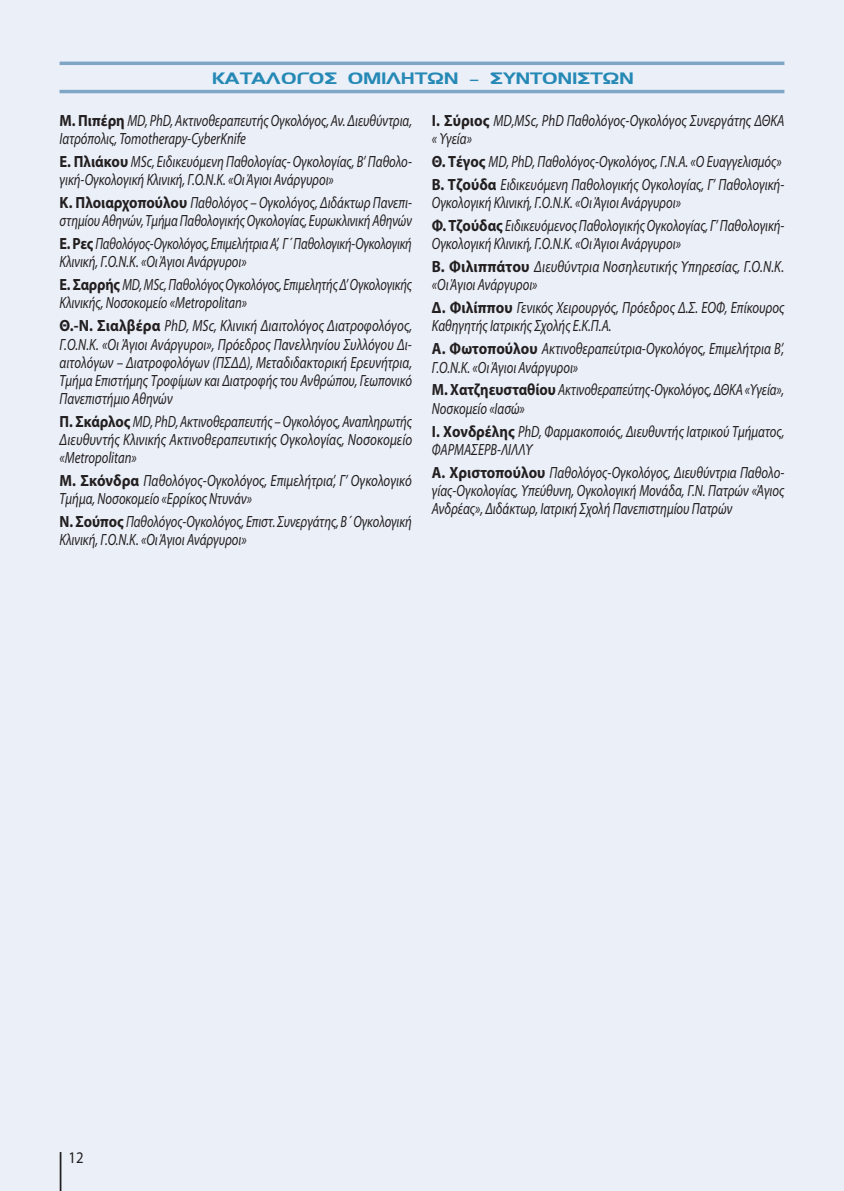
<style>
.page{position:relative;width:844px;height:1191px;background:#fff}
.page>*{position:absolute;margin:0;border:0;box-sizing:border-box;transform-origin:0 0}
.t1{font:17.15px "UB Omnius";color:#2689b5;scale:1.22 1}
.t2{font:italic 16.28px/22.9px "Myriad Pro";color:#231f20;scale:.78 1}
.t3{font:italic 16.28px/18px "Myriad Pro";color:#231f20;text-align:justify;scale:.8 1}
.t4{font:italic 16.28px/18px "Myriad Pro";color:#231f20;text-align:justify;scale:.77 1}
.t5{font:italic 16.28px/18px "Myriad Pro";color:#231f20;scale:.76 1}
.t6{font:italic 16.28px/18px "Myriad Pro";color:#231f20;scale:.79 1}
.t7{font:16.28px "Myriad Pro";color:#231f20;scale:.9 1}
.s1{font-weight:700;font-style:normal}
</style>
<div class="page">
<div style="left:0;top:0;width:843px;height:1191px;background:#eaeff8"></div>
<hr style="left:60px;top:1152px;width:1px;height:39px;background:#231f20">
<hr style="left:60px;top:90px;width:724px;height:3px;background:#80a6c6">
<hr style="left:60px;top:62px;width:724px;height:3px;background:#80a6c6">
<p class="t1" style="left:211px;top:69px;width:347px">ΚΑΤΑΛΟΓΟΣ ΟΜΙΛΗΤΩΝ - ΣΥΝΤΟΝΙΣΤΩΝ</p>
<p class="t2" style="left:60px;top:112px;width:453px;line-height:18px"><span class="s1">Μ. Πιπέρη</span> MD, PhD, Ακτινοθεραπευτής Ογκολόγος, Αν. Διευθύντρια,<br>Ιατρόπολις, Tomotherapy-CyberKnife</p>
<p class="t2" style="left:60px;top:153px;width:453px;line-height:18px"><span class="s1">Ε. Πλιάκου</span> MSc, Ειδικευόμενη Παθολογίας- Ογκολογίας, Β’ Παθολο&shy;γική-Ογκολογική Κλινική, Γ.Ο.Ν.Κ. «Οι Άγιοι Ανάργυροι»</p>
<p class="t2" style="left:60px;top:194px;width:453px;line-height:18px"><span class="s1">Κ. Πλοιαρχοπούλου</span> Παθολόγος – Ογκολόγος, Διδάκτωρ Πανεπι&shy;στημίου Αθηνών, Τμήμα Παθολογικής Ογκολογίας, Ευρωκλινική Αθηνών</p>
<p class="t5" style="left:60px;top:235px;width:465px"><span class="s1">Ε. Ρες</span> Παθολόγος-Ογκολόγος, Επιμελήτρια Α’, Γ΄ Παθολογική-Ογκολογική<br>Κλινική, Γ.Ο.Ν.Κ. «Οι Άγιοι Ανάργυροι»</p>
<p class="t5" style="left:60px;top:276px;width:465px"><span class="s1">Ε. Σαρρής</span> MD, MSc, Παθολόγος Ογκολόγος, Επιμελητής Δ’ Ογκολογικής<br>Κλινικής, Νοσοκομείο «Metropolitan»</p>
<p class="t3" style="left:60px;top:317px;width:442px"><span class="s1">Θ.-Ν. Σιαλβέρα</span> PhD, MSc, Κλινική Διαιτολόγος Διατροφολόγος, Γ.Ο.Ν.Κ. «Οι Άγιοι Ανάργυροι», Πρόεδρος Πανελληνίου Συλλόγου Δι&shy;αιτολόγων – Διατροφολόγων (ΠΣΔΔ), Μεταδιδακτορική Ερευνήτρια, Τμήμα Επιστήμης Τροφίμων και Διατροφής του Ανθρώπου, Γεωπονικό Πανεπιστήμιο Αθηνών</p>
<p class="t4" style="left:60px;top:412px;width:459px"><span class="s1">Π. Σκάρλος</span> MD, PhD, Ακτινοθεραπευτής – Ογκολόγος, Αναπληρωτής Διευθυντής Κλινικής Ακτινοθεραπευτικής Ογκολογίας, Νοσοκομείο «Metropolitan»</p>
<p class="t6" style="left:60px;top:471px;width:447px"><span class="s1">Μ. Σκόνδρα</span> Παθολόγος-Ογκολόγος, Επιμελήτρια’, Γ’ Ογκολογικό<br>Τμήμα, Νοσοκομείο «Ερρίκος Ντυνάν»</p>
<p class="t4" style="left:60px;top:512px;width:459px"><span class="s1">Ν. Σούπος</span> Παθολόγος-Ογκολόγος, Επιστ. Συνεργάτης, Β΄ Ογκολογική<br>Κλινική, Γ.Ο.Ν.Κ. «Οι Άγιοι Ανάργυροι»</p>
<p class="t6" style="left:432px;top:112px;width:447px"><span class="s1">Ι. Σύριος</span> MD,MSc, PhD Παθολόγος-Ογκολόγος Συνεργάτης ΔΘΚΑ « Υγεία»</p>
<p class="t2" style="left:432px;top:150px;width:453px"><span class="s1">Θ. Τέγος</span> MD, PhD, Παθολόγος-Ογκολόγος, Γ.Ν.Α. «Ο Ευαγγελισμός»<br><span class="s1">Β. Τζούδα</span> Ειδικευόμενη Παθολογικής Ογκολογίας, Γ’ Παθολογική-</p>
<p class="t2" style="left:432px;top:191px;width:453px">Ογκολογική Κλινική, Γ.Ο.Ν.Κ. «Οι Άγιοι Ανάργυροι»<br><span class="s1">Φ. Τζούδας</span> Ειδικευόμενος Παθολογικής Ογκολογίας, Γ’ Παθολογική-</p>
<p class="t2" style="left:432px;top:232px;width:453px">Ογκολογική Κλινική, Γ.Ο.Ν.Κ. «Οι Άγιοι Ανάργυροι»<br><span class="s1">Β. Φιλιππάτου</span> Διευθύντρια Νοσηλευτικής Υπηρεσίας, Γ.Ο.Ν.Κ.</p>
<p class="t2" style="left:432px;top:273px;width:453px">«Οι Άγιοι Ανάργυροι»<br><span class="s1">Δ. Φιλίππου</span> Γενικός Χειρουργός, Πρόεδρος Δ.Σ. ΕΟΦ, Επίκουρος</p>
<p class="t2" style="left:432px;top:314px;width:453px">Καθηγητής Ιατρικής Σχολής Ε.Κ.Π.Α.<br><span class="s1">Α. Φωτοπούλου</span> Ακτινοθεραπεύτρια-Ογκολόγος, Επιμελήτρια Β’,</p>
<p class="t2" style="left:432px;top:355px;width:453px">Γ.Ο.Ν.Κ. «Οι Άγιοι Ανάργυροι»<br><span class="s1">Μ. Χατζηευσταθίου</span> Ακτινοθεραπεύτης-Ογκολόγος, ΔΘΚΑ «Υγεία»,</p>
<p class="t2" style="left:432px;top:396px;width:453px">Νοσκομείο «Ιασώ»<br><span class="s1">Ι. Χονδρέλης</span> PhD, Φαρμακοποιός, Διευθυντής Ιατρικού Τμήματος,</p>
<p class="t2" style="left:432px;top:437px;width:453px">ΦΑΡΜΑΣΕΡΒ-ΛΙΛΛΥ<br><span class="s1">Α. Χριστοπούλου</span> Παθολόγος-Ογκολόγος, Διευθύντρια Παθολο-</p>
<p class="t2" style="left:432px;top:481px;width:453px;line-height:18px">γίας-Ογκολογίας, Υπεύθυνη, Ογκολογική Μονάδα, Γ.Ν. Πατρών «Άγιος<br>Ανδρέας», Διδάκτωρ, Ιατρική Σχολή Πανεπιστημίου Πατρών</p>
<p class="t7" style="left:68px;top:1147px;width:18px">12</p>
</div>
